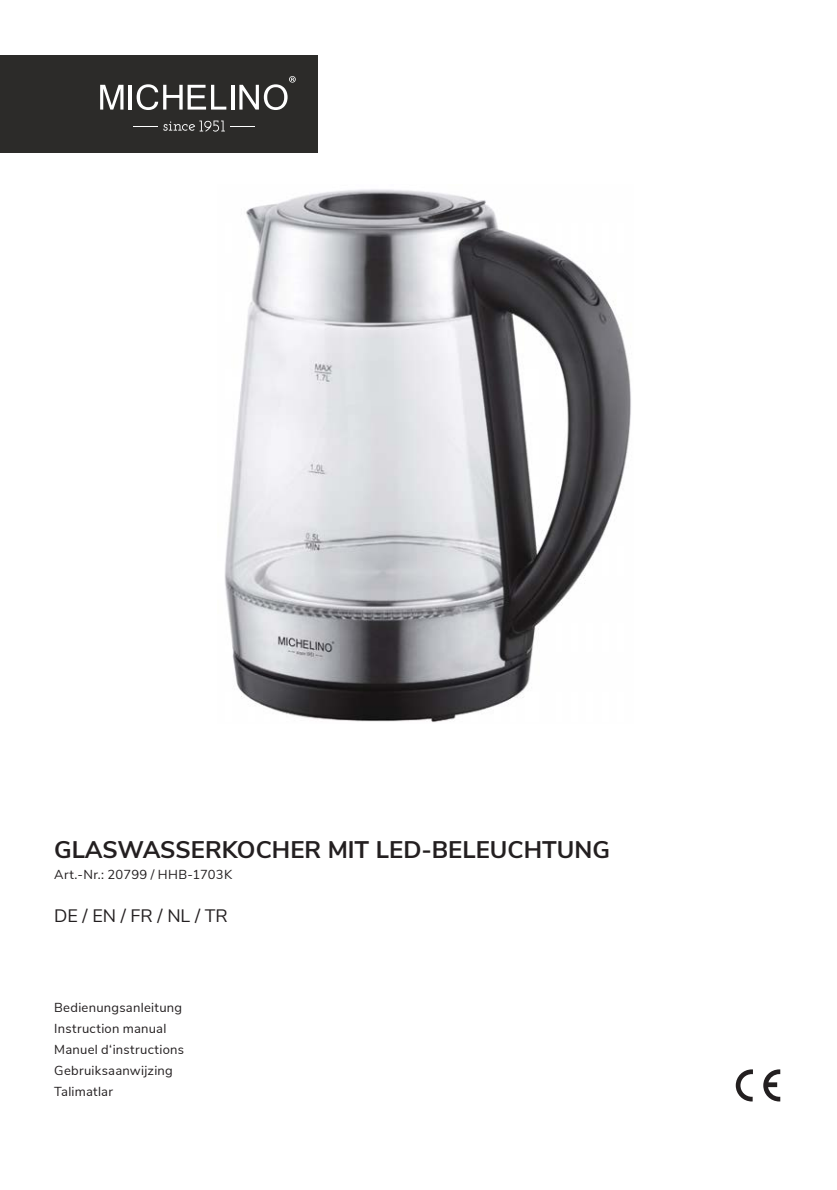
<style>
.page{position:relative;width:837px;height:1190px;background:#fff}
.page>*{position:absolute;margin:0;border:0;box-sizing:border-box;transform-origin:0 0}
.t1{font:700 24px "Nunito Sans";color:#231f20}
.t2{font:18px "Nunito Sans";color:#231f20}
.t3{font:13px/21px "Nunito Sans";letter-spacing:.02em;color:#231f20}
</style>
<div class="page">
<div style="left:0;top:55px;width:318px;height:98px;background:#2c2b29"></div>
<svg style="left:100px;top:85px;width:23px;height:25px"></svg>
<hr style="left:128px;top:85px;width:4px;height:25px;background:#fff">
<svg style="left:137px;top:84px;width:89px;height:26px"></svg>
<hr style="left:231px;top:85px;width:3px;height:25px;background:#fff">
<svg style="left:134px;top:121px;width:120px;height:11px"></svg>
<svg style="left:239px;top:76px;width:57px;height:34px"></svg>
<svg style="left:735px;top:1069px;width:18px;height:32px"></svg>
<svg style="left:763px;top:1069px;width:17px;height:32px"></svg>
<img style="left:224px;top:189px;width:407px;height:534px">
<h1 class="t1" style="left:54px;top:832px;width:557px">GLASWASSERKOCHER MIT LED-BELEUCHTUNG</h1>
<p class="t3" style="left:54px;top:863px;width:179px">Art.-Nr.: 20799 / HHB-1703K</p>
<h2 class="t2" style="left:54px;top:902px;width:175px">DE / EN / FR / NL / TR</h2>
<p class="t3" style="left:54px;top:997px;width:131px">Bedienungsanleitung<br>Instruction manual<br>Manuel d‘instructions<br>Gebruiksaanwijzing<br>Talimatlar</p>
</div>
